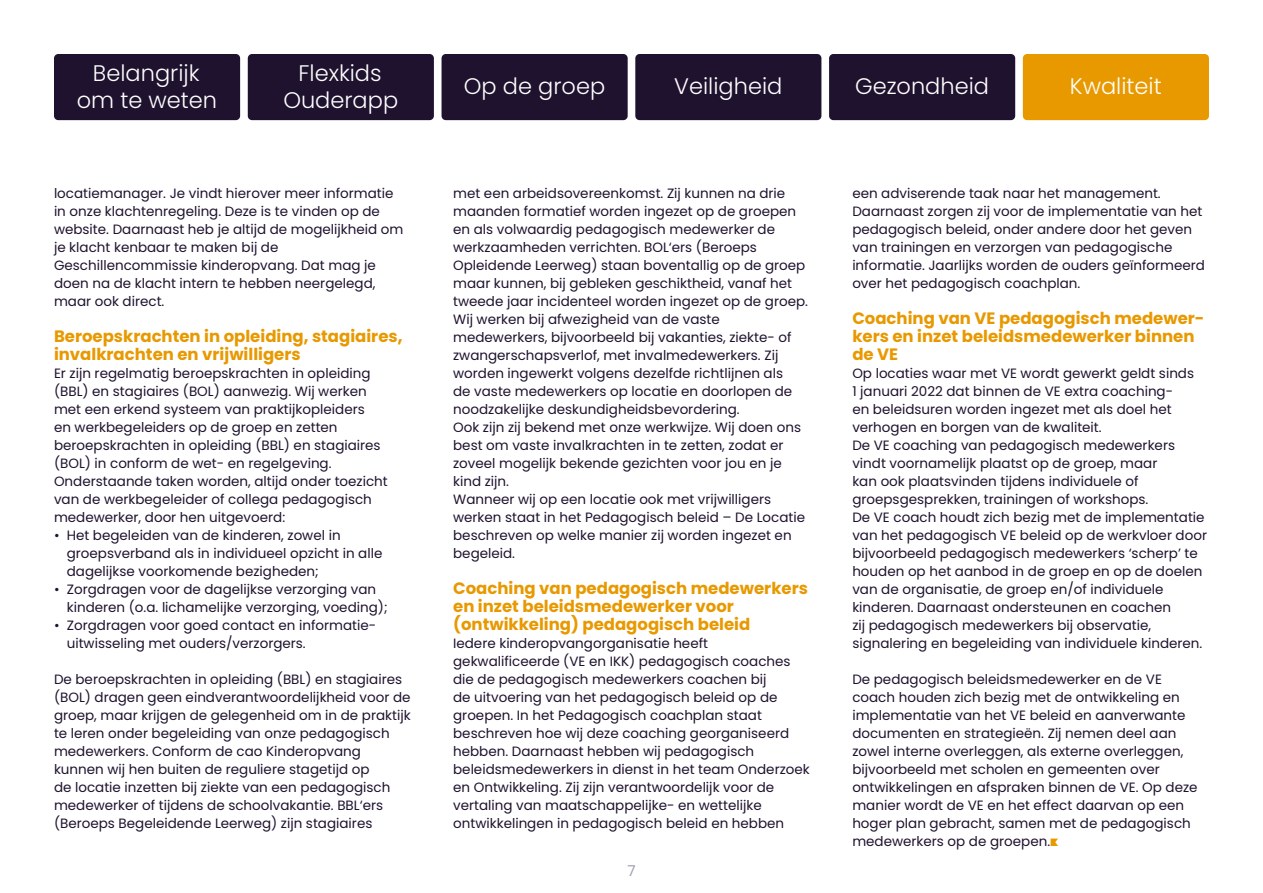
<style>
.page{position:relative;width:1263px;height:893px;background:#fff}
.page>*{position:absolute;margin:0;border:0;box-sizing:border-box;transform-origin:0 0}
.t1{font:300 22.5px/27px "Poppins";color:#fff;text-align:center}
.t2{font:700 16.5px/18px "Poppins";color:#e89900}
.t3{font:15px "Poppins";color:#a5a0ab}
.t4{font:13.5px/18px "Poppins";color:#1f122e}
.s1{font-family:"Group Organisatie";color:#e89900}
</style>
<div class="page">
<div style="left:54px;top:54px;width:186px;height:66px;background:#1f122e;border-radius:4px"></div>
<div style="left:248px;top:54px;width:186px;height:66px;background:#1f122e;border-radius:4px"></div>
<div style="left:441px;top:54px;width:187px;height:66px;background:#1f122e;border-radius:4px"></div>
<div style="left:635px;top:54px;width:186px;height:66px;background:#1f122e;border-radius:4px"></div>
<div style="left:829px;top:54px;width:186px;height:66px;background:#1f122e;border-radius:4px"></div>
<div style="left:1023px;top:54px;width:186px;height:66px;background:#e89900;border-radius:4px"></div>
<h1 class="t1" style="left:77px;top:59px;width:142px">Belangrijk om te weten</h1>
<h1 class="t1" style="left:283px;top:59px;width:116px">Flexkids<br>Ouderapp</h1>
<p class="t4" style="left:54px;top:184px;width:351px">locatiemanager. Je vindt hierover meer informatie in onze klachtenregeling. Deze is te vinden op de website. Daarnaast heb je altijd de mogelijkheid om je klacht kenbaar te maken bij de Geschillencommissie kinderopvang. Dat mag je doen na de klacht intern te hebben neergelegd, maar ook direct.</p>
<p class="t2" style="left:54px;top:327px;width:350px">Beroepskrachten in opleiding, stagiaires, invalkrachten en vrijwilligers</p>
<p class="t4" style="left:54px;top:364px;width:335px">Er zijn regelmatig beroepskrachten in opleiding (BBL) en stagiaires (BOL) aanwezig. Wij werken met een erkend systeem van praktijkopleiders<br>en werkbegeleiders op de groep en zetten beroepskrachten in opleiding (BBL) en stagiaires (BOL) in conform de wet- en regelgeving.<br>Onderstaande taken worden, altijd onder toezicht van de werkbegeleider of collega pedagogisch medewerker, door hen uitgevoerd:</p>
<p class="t4" style="left:67px;top:526px;width:317px;text-indent:-13px">• Het begeleiden van de kinderen, zowel in groepsverband als in individueel opzicht in alle dagelijkse voorkomende bezigheden;</p>
<p class="t4" style="left:67px;top:580px;width:322px;text-indent:-13px">• Zorgdragen voor de dagelijkse verzorging van kinderen (o.a. lichamelijke verzorging, voeding);</p>
<p class="t4" style="left:67px;top:616px;width:311px;text-indent:-13px">• Zorgdragen voor goed contact en informatie&shy;uitwisseling met ouders/verzorgers.</p>
<p class="t4" style="left:54px;top:670px;width:358px">De beroepskrachten in opleiding (BBL) en stagiaires (BOL) dragen geen eindverantwoordelijkheid voor de groep, maar krijgen de gelegenheid om in de praktijk te leren onder begeleiding van onze pedagogisch medewerkers. Conform de cao Kinderopvang kunnen wij hen buiten de reguliere stagetijd op<br>de locatie inzetten bij ziekte van een pedagogisch medewerker of tijdens de schoolvakantie. BBL‘ers (Beroeps Begeleidende Leerweg) zijn stagiaires</p>
<h1 class="t1" style="left:464px;top:73px;width:143px">Op de groep</h1>
<h1 class="t1" style="left:674px;top:73px;width:110px">Veiligheid</h1>
<h1 class="t1" style="left:855px;top:73px;width:135px">Gezondheid</h1>
<h1 class="t1" style="left:1070px;top:73px;width:93px">Kwaliteit</h1>
<p class="t4" style="left:453px;top:184px;width:356px">met een arbeidsovereenkomst. Zij kunnen na drie maanden formatief worden ingezet op de groepen en als volwaardig pedagogisch medewerker de werkzaamheden verrichten. BOL‘ers (Beroeps Opleidende Leerweg) staan boventallig op de groep maar kunnen, bij gebleken geschiktheid, vanaf het tweede jaar incidenteel worden ingezet op de groep.<br>Wij werken bij afwezigheid van de vaste medewerkers, bijvoorbeeld bij vakanties, ziekte- of zwangerschapsverlof, met invalmedewerkers. Zij worden ingewerkt volgens dezelfde richtlijnen als<br>de vaste medewerkers op locatie en doorlopen de noodzakelijke deskundigheidsbevordering.<br>Ook zijn zij bekend met onze werkwijze. Wij doen ons best om vaste invalkrachten in te zetten, zodat er zoveel mogelijk bekende gezichten voor jou en je kind zijn.<br>Wanneer wij op een locatie ook met vrijwilligers werken staat in het Pedagogisch beleid – De Locatie beschreven op welke manier zij worden ingezet en begeleid.</p>
<p class="t2" style="left:453px;top:579px;width:356px">Coaching van pedagogisch medewerkers en inzet beleidsmedewerker voor (ontwikkeling) pedagogisch beleid</p>
<p class="t4" style="left:453px;top:634px;width:358px">Iedere kinderopvangorganisatie heeft gekwalificeerde (VE en IKK) pedagogisch coaches die de pedagogisch medewerkers coachen bij<br>de uitvoering van het pedagogisch beleid op de groepen. In het Pedagogisch coachplan staat beschreven hoe wij deze coaching georganiseerd hebben. Daarnaast hebben wij pedagogisch beleidsmedewerkers in dienst in het team Onderzoek en Ontwikkeling. Zij zijn verantwoordelijk voor de vertaling van maatschappelijke- en wettelijke ontwikkelingen in pedagogisch beleid en hebben</p>
<p class="t3" style="left:627px;top:862px;width:10px">7</p>
<p class="t4" style="left:852px;top:184px;width:354px">een adviserende taak naar het management.<br>Daarnaast zorgen zij voor de implementatie van het pedagogisch beleid, onder andere door het geven van trainingen en verzorgen van pedagogische informatie. Jaarlijks worden de ouders geïnformeerd over het pedagogisch coachplan.</p>
<p class="t2" style="left:852px;top:309px;width:354px">Coaching van VE pedagogisch medewer&shy;kers en inzet beleidsmedewerker binnen de VE</p>
<p class="t4" style="left:852px;top:364px;width:356px">Op locaties waar met VE wordt gewerkt geldt sinds<br>1 januari 2022 dat binnen de VE extra coaching-<br>en beleidsuren worden ingezet met als doel het verhogen en borgen van de kwaliteit.<br>De VE coaching van pedagogisch medewerkers vindt voornamelijk plaatst op de groep, maar<br>kan ook plaatsvinden tijdens individuele of groepsgesprekken, trainingen of workshops.<br>De VE coach houdt zich bezig met de implementatie van het pedagogisch VE beleid op de werkvloer door bijvoorbeeld pedagogisch medewerkers ‘scherp’ te houden op het aanbod in de groep en op de doelen van de organisatie, de groep en/of individuele kinderen. Daarnaast ondersteunen en coachen<br>zij pedagogisch medewerkers bij observatie, signalering en begeleiding van individuele kinderen.</p>
<p class="t4" style="left:852px;top:670px;width:347px">De pedagogisch beleidsmedewerker en de VE coach houden zich bezig met de ontwikkeling en implementatie van het VE beleid en aanverwante documenten en strategieën. Zij nemen deel aan zowel interne overleggen, als externe overleggen, bijvoorbeeld met scholen en gemeenten over ontwikkelingen en afspraken binnen de VE. Op deze manier wordt de VE en het effect daarvan op een hoger plan gebracht, samen met de pedagogisch medewerkers op de groepen.<span class="s1">D</span></p>
</div>
